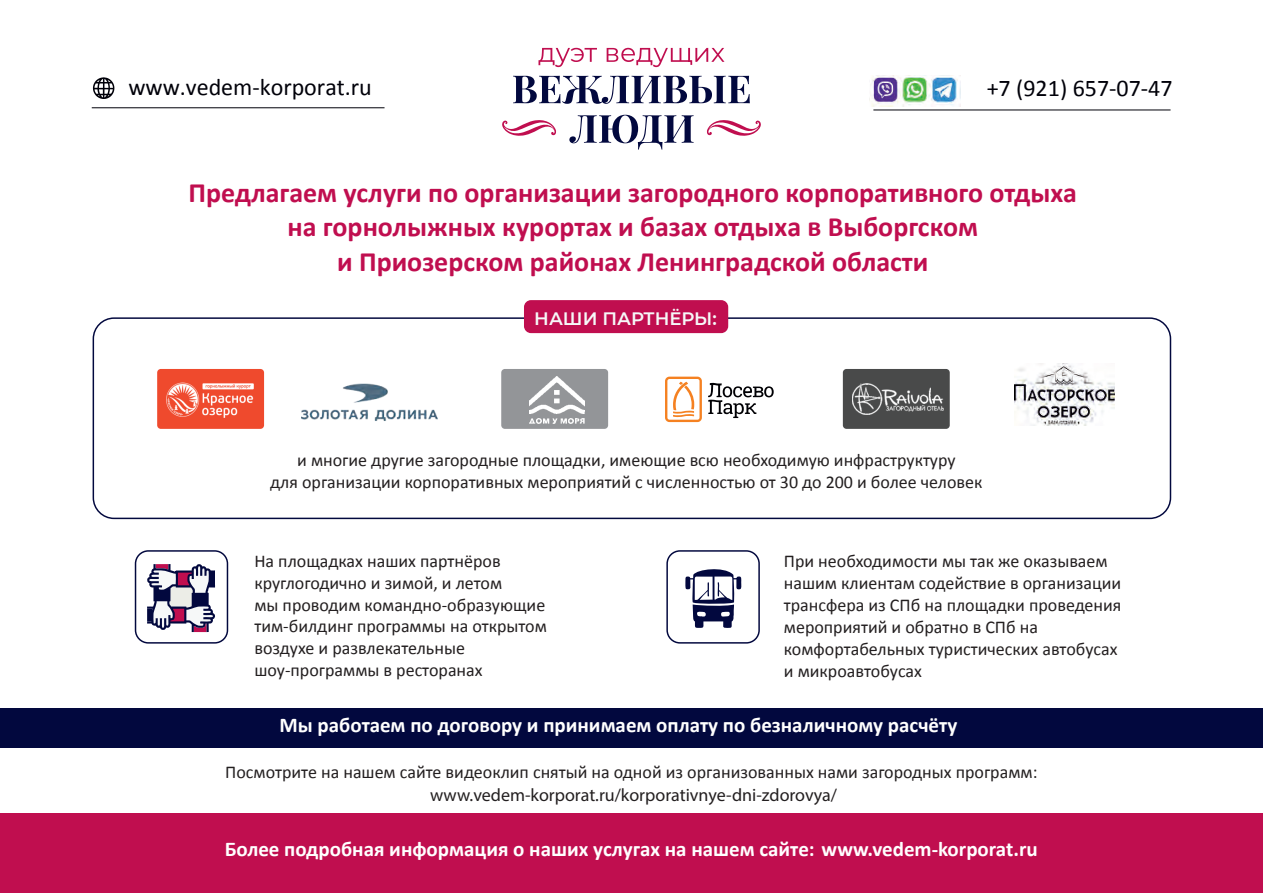
<style>
.page{position:relative;width:1263px;height:893px;background:#fff}
.page>*{position:absolute;margin:0;border:0;box-sizing:border-box;transform-origin:0 0}
.t1{font:700 28.05px/34.2px "Calibri";color:#c00e4f;text-align:center}
.t2{font:24px "Calibri";color:#000009}
.t3{font:700 21px "Calibri";color:#fff}
.t4{font:18px/22px "Calibri";color:#231f20}
.t5{font:18px "Myriad Pro";color:#231f20}
.t6{font:600 18px "Montserrat";color:#f6f8f8}
</style>
<div class="page">
<div style="left:135px;top:550px;width:93px;height:94px;border:1px solid #02083e;border-radius:13px"></div>
<div style="left:93px;top:317px;width:1078px;height:202px;border:1px solid #02083e;border-radius:21px"></div>
<div style="left:524px;top:300px;width:204px;height:33px;background:#c00e4f;border-radius:7px"></div>
<div style="left:157px;top:369px;width:107px;height:60px;background:#ef4a2d;border-radius:4px"></div>
<img style="left:166px;top:382px;width:88px;height:35px">
<div style="left:501px;top:369px;width:107px;height:60px;background:#939598;border-radius:4px"></div>
<img style="left:529px;top:376px;width:55px;height:47px">
<div style="left:843px;top:369px;width:107px;height:60px;background:#494a4a;border-radius:4px"></div>
<img style="left:852px;top:384px;width:92px;height:30px">
<img style="left:301px;top:383px;width:136px;height:38px">
<svg style="left:665px;top:377px;width:37px;height:45px"></svg>
<svg style="left:708px;top:383px;width:66px;height:35px"></svg>
<img style="left:1014px;top:363px;width:100px;height:62px">
<div style="left:666px;top:550px;width:94px;height:94px;border:1px solid #02083e;border-radius:13px"></div>
<svg style="left:685px;top:569px;width:57px;height:59px"></svg>
<svg style="left:147px;top:564px;width:68px;height:68px"></svg>
<svg style="left:707px;top:120px;width:54px;height:16px"></svg>
<svg style="left:502px;top:120px;width:54px;height:16px"></svg>
<svg style="left:538px;top:48px;width:186px;height:19px"></svg>
<svg style="left:513px;top:76px;width:237px;height:28px"></svg>
<svg style="left:569px;top:115px;width:125px;height:35px"></svg>
<svg style="left:93px;top:77px;width:21px;height:22px"></svg>
<img style="left:869px;top:76px;width:91px;height:31px">
<hr style="left:873px;top:110px;width:297px;height:1px;background:#000009">
<hr style="left:92px;top:107px;width:292px;height:1px;background:#000009">
<div style="left:0;top:709px;width:1263px;height:39px;background:#02083e"></div>
<div style="left:0;top:813px;width:1263px;height:80px;background:#c00e4f"></div>
<h2 class="t2" style="left:128px;top:72px;width:245px">www.vedem-korporat.ru</h2>
<h2 class="t2" style="left:987px;top:73px;width:187px">+7 (921) 657-07-47</h2>
<h1 class="t1" style="left:188px;top:176px;width:890px">Предлагаем услуги по организации загородного корпоративного отдыха на горнолыжных курортах и базах отдыха в Выборгском<br>и Приозерском районах Ленинградской области</h1>
<p class="t6" style="left:534px;top:305px;width:184px">НАШИ ПАРТНЁРЫ:</p>
<p class="t4" style="left:270px;top:449px;width:714px;text-align:center">и многие другие загородные площадки, имеющие всю необходимую инфраструктуру<br>для организации корпоративных мероприятий с численностью от 30 до 200 и более человек</p>
<p class="t4" style="left:254px;top:550px;width:294px">На площадках наших партнёров круглогодично и зимой, и летом<br>мы проводим командно-образующие тим-билдинг программы на открытом воздухе и развлекательные шоу-программы в ресторанах</p>
<p class="t4" style="left:784px;top:550px;width:339px">При необходимости мы так же оказываем нашим клиентам содействие в организации трансфера из СПб на площадки проведения мероприятий и обратно в СПб на комфортабельных туристических автобусах и микроавтобусах</p>
<p class="t3" style="left:280px;top:711px;width:679px">Мы работаем по договору и принимаем оплату по безналичному расчёту</p>
<p class="t4" style="left:225px;top:761px;width:814px">Посмотрите на нашем сайте видеоклип снятый на одной из организованных нами загородных программ:</p>
<p class="t5" style="left:430px;top:784px;width:408px">www.vedem-korporat.ru/korporativnye-dni-zdorovya/</p>
<p class="t3" style="left:225px;top:836px;width:814px">Более подробная информация о наших услугах на нашем сайте: www.vedem-korporat.ru</p>
</div>
